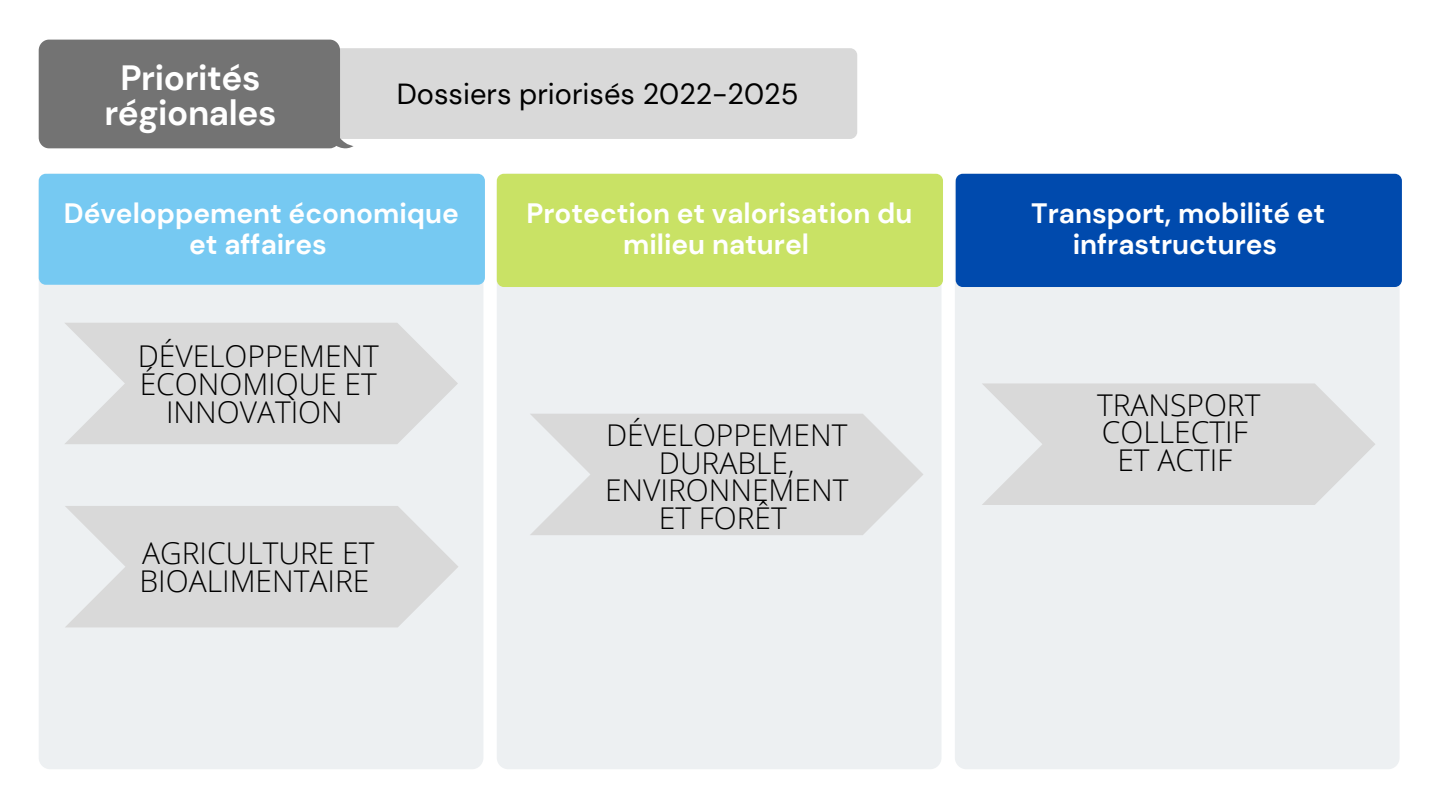
<style>
.page{position:relative;width:1440px;height:810px;background:#fff}
.page>*{position:absolute;margin:0;border:0;box-sizing:border-box;transform-origin:0 0}
.t1{font:700 35px/34.9px "DM Sans";letter-spacing:-.01em;color:#fff;text-align:center}
.t2{font:300 30px/27.8px "Open Sans";color:#000;text-align:center}
.t3{font:29px "DM Sans";color:#000}
.t4{font:700 28px/30.8px "DM Sans";color:#fff;text-align:center}
</style>
<div class="page">
<div style="left:39px;top:174px;width:444px;height:595px;background:#edf0f2;border-radius:12px"></div>
<div style="left:955px;top:174px;width:445px;height:595px;background:#edf0f2;border-radius:12px"></div>
<div style="left:321px;top:48px;width:536px;height:91px;background:#d9d9d9;border-radius:7px"></div>
<div style="left:39px;top:40px;width:315px;height:108px;background:#737373"></div>
<div style="left:497px;top:174px;width:445px;height:595px;background:#edf0f2;border-radius:12px"></div>
<div style="left:497px;top:174px;width:446px;height:113px;background:#c9e265;border-radius:7px"></div>
<div style="left:39px;top:174px;width:446px;height:111px;background:#76c9f2;border-radius:7px"></div>
<div style="left:956px;top:174px;width:446px;height:113px;background:#004aad;border-radius:7px"></div>
<svg style="left:530px;top:414px;width:393px;height:121px;fill:#d9d9d9"></svg>
<svg style="left:65px;top:323px;width:393px;height:121px;fill:#d9d9d9"></svg>
<svg style="left:65px;top:506px;width:393px;height:121px;fill:#d9d9d9"></svg>
<svg style="left:982px;top:383px;width:393px;height:122px;fill:#d9d9d9"></svg>
<p class="t1" style="left:104px;top:60px;width:174px">Priorités régionales</p>
<p class="t3" style="left:397px;top:75px;width:403px">Dossiers priorisés 2022-2025</p>
<p class="t4" style="left:64px;top:198px;width:396px">Développement économique et affaires</p>
<p class="t4" style="left:1031px;top:198px;width:296px">Transport, mobilité et infrastructures</p>
<p class="t4" style="left:526px;top:198px;width:387px">Protection et valorisation du milieu naturel</p>
<p class="t2" style="left:138px;top:342px;width:243px">DÉVELOPPEMENT<br>ÉCONOMIQUE ET<br>INNOVATION</p>
<p class="t2" style="left:140px;top:539px;width:236px;text-align:left">AGRICULTURE ET<br>BIOALIMENTAIRE</p>
<p class="t2" style="left:605px;top:420px;width:245px">DÉVELOPPEMENT<br>DURABLE,<br>ENVIRONNEMENT<br>ET FORÊT</p>
<p class="t2" style="left:1097px;top:390px;width:165px">TRANSPORT<br>COLLECTIF<br>ET ACTIF</p>
</div>
